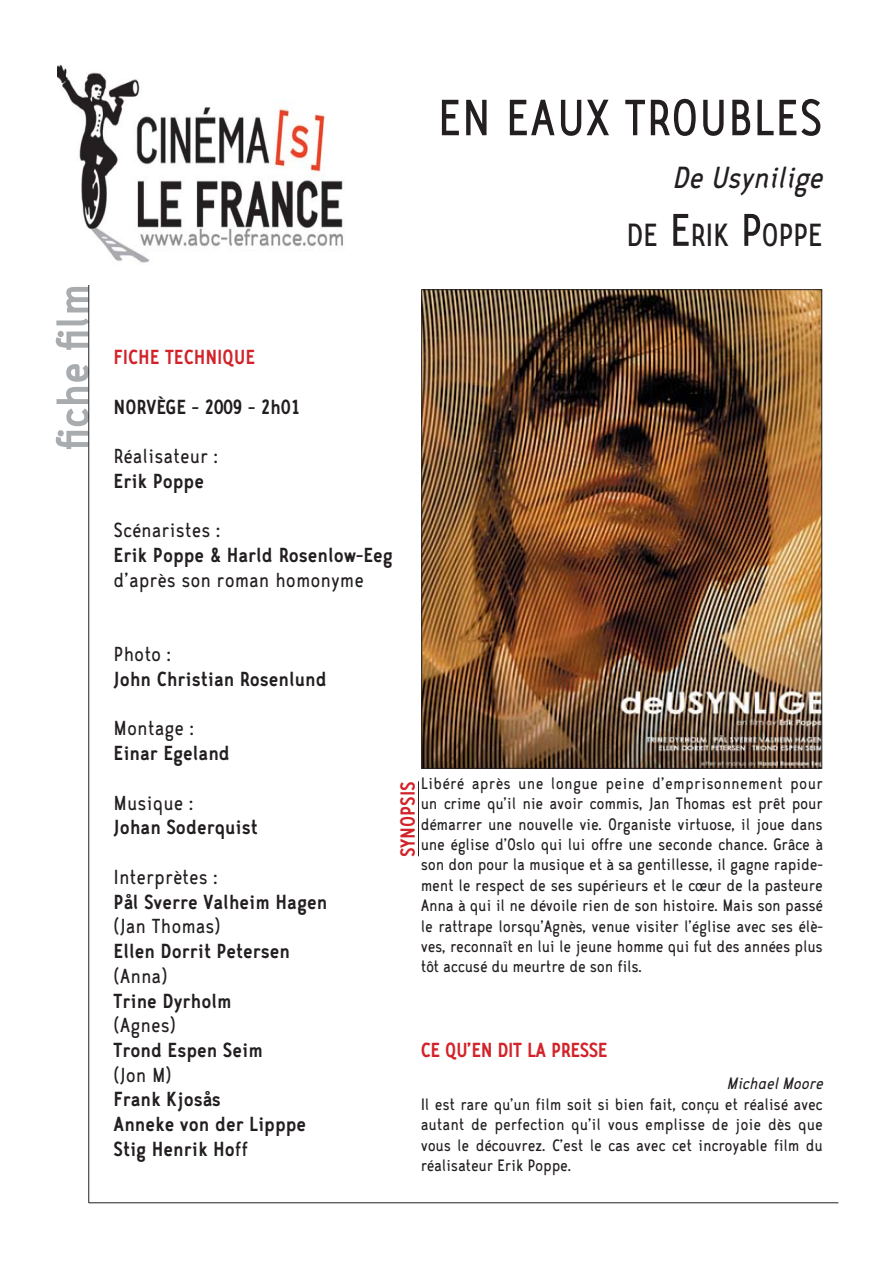
<style>
.page{position:relative;width:893px;height:1263px;background:#fff}
.page>*{position:absolute;margin:0;border:0;box-sizing:border-box;transform-origin:0 0}
.t1{font:58.2px "CA Zaracusa Narrow";color:#231f20}
.t2{font:700 52.35px "CA Zaracusa Narrow";color:#a9acae}
.t3{font:36.6px "CA Zaracusa Narrow";letter-spacing:-.02em;color:#231f20}
.t4{font:italic 34.95px "CA Zaracusa Narrow";letter-spacing:-.015em;color:#231f20}
.t5{font:700 23.25px/24.8px "CA Zaracusa Narrow";color:#231f20}
.t6{font:23.25px "CA Zaracusa Narrow";color:#231f20}
.t7{font:700 23.25px "CA Zaracusa Narrow";color:#d2232a}
.t8{font:18.9px/20.4px "CA Zaracusa Narrow";letter-spacing:-.015em;color:#231f20;text-align:justify}
.t9{font:italic 18.9px "CA Zaracusa Narrow";letter-spacing:-.015em;color:#231f20}
.s1{font-size:52.35px}
</style>
<div class="page">
<hr style="left:89px;top:281px;width:1px;height:922px;background:#231f20">
<img style="left:57px;top:64px;width:286px;height:221px">
<img style="left:423px;top:291px;width:397px;height:476px">
<hr style="left:418px;top:781px;width:1px;height:75px;background:#231f20">
<hr style="left:89px;top:1202px;width:749px;height:1px;background:#231f20">
<h2 class="t2" style="left:56px;top:449px;width:166px;rotate:-90deg">fiche film</h2>
<h1 class="t1" style="left:437px;top:100px;width:387px">EN EAUX TROUBLES</h1>
<h3 class="t4" style="left:672px;top:166px;width:152px">De Usynilige</h3>
<h3 class="t3" style="left:626px;top:223px;width:198px">DE <span class="s1">E</span>RIK <span class="s1">P</span>OPPE</h3>
<p class="t7" style="left:114px;top:350px;width:143px">FICHE TECHNIQUE</p>
<p class="t5" style="left:114px;top:397px;width:188px">NORVÈGE - 2009 - 2h01</p>
<p class="t6" style="left:114px;top:449px;width:106px">Réalisateur :</p>
<p class="t5" style="left:114px;top:471px;width:92px">Erik Poppe</p>
<p class="t6" style="left:114px;top:523px;width:108px">Scénaristes :</p>
<p class="t5" style="left:114px;top:546px;width:281px">Erik Poppe &amp; Harld Rosenlow-Eeg</p>
<p class="t6" style="left:114px;top:573px;width:252px">d’après son roman homonyme</p>
<p class="t6" style="left:114px;top:647px;width:59px">Photo :</p>
<p class="t5" style="left:114px;top:669px;width:215px">John Christian Rosenlund</p>
<p class="t6" style="left:114px;top:721px;width:82px">Montage :</p>
<p class="t5" style="left:114px;top:744px;width:118px">Einar Egeland</p>
<p class="t6" style="left:114px;top:795px;width:81px">Musique :</p>
<p class="t5" style="left:114px;top:818px;width:146px">Johan Soderquist</p>
<p class="t6" style="left:114px;top:870px;width:106px">Interprètes :</p>
<p class="t5" style="left:114px;top:892px;width:215px">Pål Sverre Valheim Hagen</p>
<p class="t6" style="left:114px;top:919px;width:109px">(Jan Thomas)</p>
<p class="t5" style="left:114px;top:941px;width:178px">Ellen Dorrit Petersen</p>
<p class="t6" style="left:114px;top:968px;width:55px">(Anna)</p>
<p class="t5" style="left:114px;top:991px;width:119px">Trine Dyrholm</p>
<p class="t6" style="left:114px;top:1018px;width:64px">(Agnes)</p>
<p class="t5" style="left:114px;top:1040px;width:151px">Trond Espen Seim</p>
<p class="t6" style="left:114px;top:1067px;width:60px">(Jon M)</p>
<p class="t5" style="left:114px;top:1090px;width:194px">Frank Kjosås<br>Anneke von der Lipppe<br>Stig Henrik Hoff</p>
<p class="t7" style="left:401px;top:857px;width:78px;rotate:-90deg">SYNOPSIS</p>
<p class="t8" style="left:421px;top:775px;width:404px">Libéré après une longue peine d’emprisonnement pour un crime qu’il nie avoir commis, Jan Thomas est prêt pour démarrer une nouvelle vie. Organiste virtuose, il joue dans une église d’Oslo qui lui offre une seconde chance. Grâce à son don pour la musique et à sa gentillesse, il gagne rapide&shy;ment le respect de ses supérieurs et le cœur de la pasteure Anna à qui il ne dévoile rien de son histoire. Mais son passé le rattrape lorsqu’Agnès, venue visiter l’église avec ses élè&shy;ves, reconnaît en lui le jeune homme qui fut des années plus tôt accusé du meurtre de son fils.</p>
<p class="t7" style="left:421px;top:1042px;width:188px">CE QU’EN DIT LA PRESSE</p>
<p class="t9" style="left:726px;top:1078px;width:98px">Michael Moore</p>
<p class="t8" style="left:421px;top:1096px;width:404px">Il est rare qu’un film soit si bien fait, conçu et réalisé avec autant de perfection qu’il vous emplisse de joie dès que vous le découvrez. C’est le cas avec cet incroyable film du réalisateur Erik Poppe.</p>
</div>
